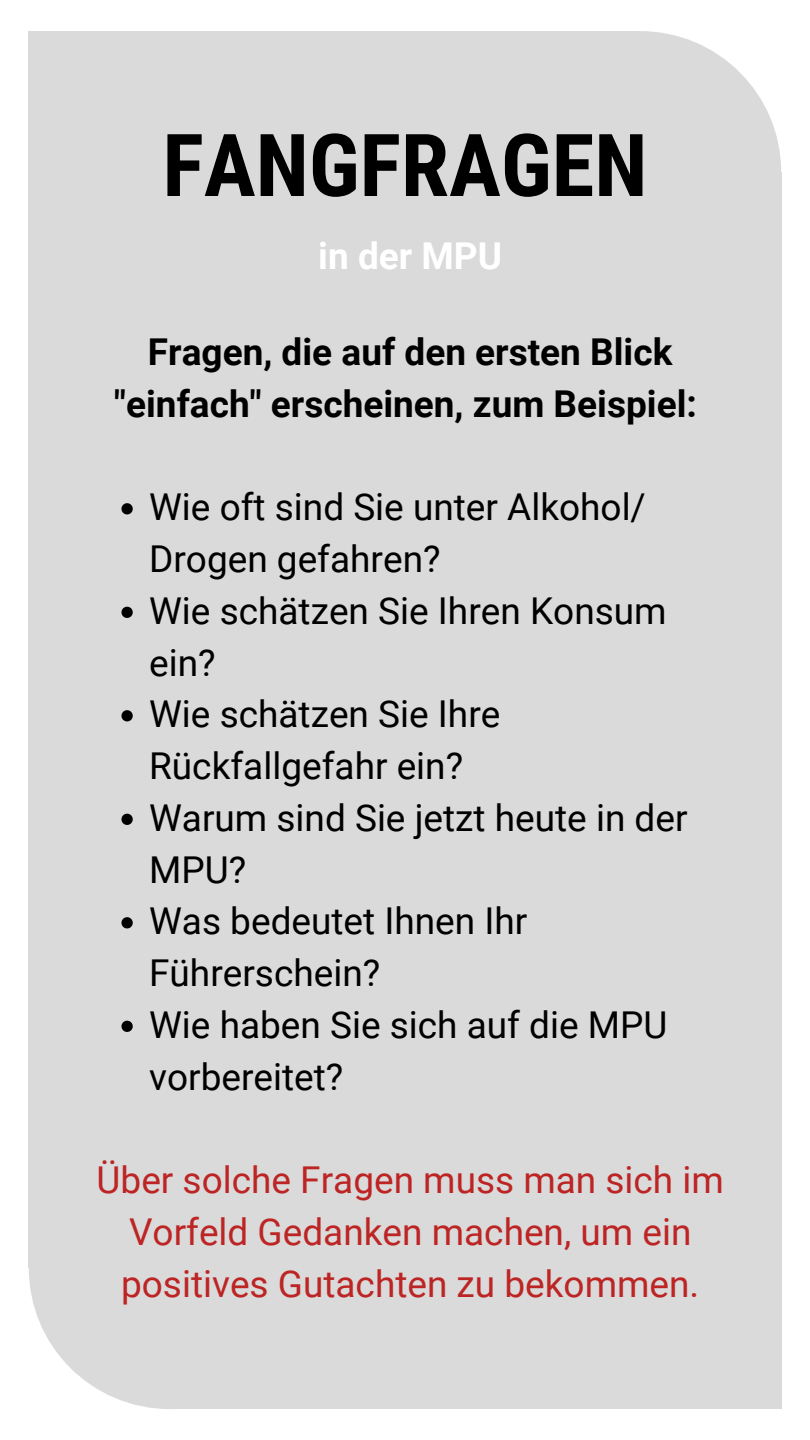
<style>
.page{position:relative;width:810px;height:1440px;background:#fff}
.page>*{position:absolute;margin:0;border:0;box-sizing:border-box;transform-origin:0 0}
.t1{font:700 86.9px "Roboto Condensed";color:#000}
.t2{font:37px/51.8px "Roboto";color:#000}
.t3{font:37px/51.8px "Roboto";color:#bd2424;text-align:center}
.t4{font:700 37px/51.8px "Roboto";color:#000;text-align:center}
.t5{font:700 37px "Roboto";color:#fff}
</style>
<div class="page">
<div style="left:29px;top:31px;width:611px;height:1237px;background:#dadada"></div>
<div style="left:170px;top:172px;width:611px;height:1237px;background:#dadada"></div>
<div style="left:29px;top:1127px;width:282px;height:282px;background:#dadada;border-radius:50%"></div>
<div style="left:499px;top:31px;width:282px;height:282px;background:#dadada;border-radius:50%"></div>
<svg style="left:121px;top:503px;width:12px;height:11px"></svg>
<svg style="left:121px;top:607px;width:12px;height:11px"></svg>
<svg style="left:121px;top:710px;width:12px;height:11px"></svg>
<svg style="left:121px;top:814px;width:12px;height:11px"></svg>
<svg style="left:121px;top:917px;width:12px;height:11px"></svg>
<svg style="left:121px;top:1021px;width:12px;height:11px"></svg>
<p class="t1" style="left:163px;top:115px;width:486px">FANGFRAGEN</p>
<p class="t5" style="left:318px;top:234px;width:185px">in der MPU</p>
<p class="t4" style="left:114px;top:327px;width:584px">Fragen, die auf den ersten Blick "einfach" erscheinen, zum Beispiel:</p>
<p class="t2" style="left:149px;top:482px;width:498px">Wie oft sind Sie unter Alkohol/<br>Drogen gefahren?</p>
<p class="t2" style="left:149px;top:585px;width:519px">Wie schätzen Sie Ihren Konsum ein?</p>
<p class="t2" style="left:149px;top:689px;width:353px">Wie schätzen Sie Ihre<br>Rückfallgefahr ein?</p>
<p class="t2" style="left:149px;top:792px;width:540px">Warum sind Sie jetzt heute in der<br>MPU?</p>
<p class="t2" style="left:149px;top:896px;width:380px">Was bedeutet Ihnen Ihr<br>Führerschein?</p>
<p class="t2" style="left:149px;top:999px;width:520px">Wie haben Sie sich auf die MPU vorbereitet?</p>
<p class="t3" style="left:97px;top:1155px;width:629px">Über solche Fragen muss man sich im<br>Vorfeld Gedanken machen, um ein positives Gutachten zu bekommen.</p>
</div>
